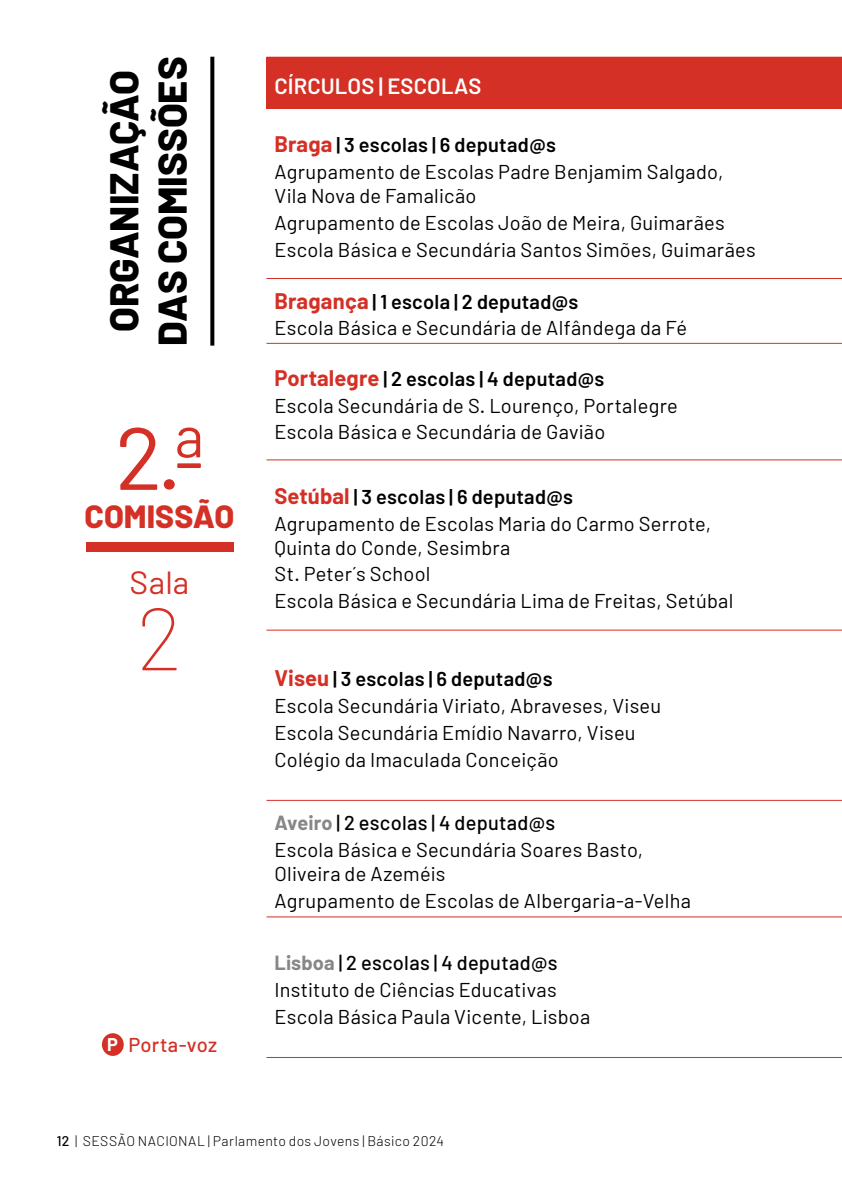
<style>
.page{position:relative;width:842px;height:1191px;background:#fff}
.page>*{position:absolute;margin:0;border:0;box-sizing:border-box;transform-origin:0 0}
.t1{font:88px "Barlow";color:#d43026}
.t2{font:100 88px "Barlow";color:#d43026}
.t3{font:800 40px/48px "Barlow";color:#000;text-align:center}
.t4{font:800 32px "Barlow";color:#d43026}
.t5{font:32px "Barlow";color:#d43026}
.t6{font:600 22px "Barlow";letter-spacing:.005em;color:#fff}
.t7{font:20px/26.8px "Barlow";letter-spacing:.015em;color:#000}
.t8{font:500 20px "Barlow";letter-spacing:.01em;color:#d43026}
.t9{font:300 14px "Barlow";letter-spacing:.025em;color:#000}
.s1{font-weight:700;font-size:18px;color:#fff}
.s2{font-weight:700;font-size:22px;color:#d43026}
.s3{font-weight:600}
.s4{font-weight:700;color:#878787}
.s5{font-weight:500}
</style>
<div class="page">
<div style="left:86px;top:542px;width:147px;height:9px;background:#d43026"></div>
<svg style="left:210px;top:57px;width:4px;height:288px"></svg>
<div style="left:102px;top:1033px;width:22px;height:23px;background:#d43026;border-radius:50%"></div>
<div style="left:266px;top:57px;width:576px;height:51px;background:#d43026"></div>
<hr style="left:266px;top:108px;width:576px;height:1px;background:#d43026">
<hr style="left:266px;top:278px;width:576px;height:1px;background:#d43026">
<hr style="left:266px;top:343px;width:576px;height:1px;background:#d43026">
<hr style="left:266px;top:459px;width:576px;height:1px;background:#d43026">
<hr style="left:266px;top:629px;width:576px;height:1px;background:#d43026">
<hr style="left:266px;top:800px;width:576px;height:1px;background:#d43026">
<hr style="left:266px;top:916px;width:576px;height:1px;background:#d43026">
<hr style="left:266px;top:1057px;width:576px;height:1px;background:#d43026">
<h2 class="t3" style="left:100px;top:345px;width:290px;rotate:-90deg">ORGANIZAÇÃO<br>DAS COMISSÕES</h2>
<h1 class="t1" style="left:115px;top:403px;width:90px">2.ª</h1>
<h3 class="t4" style="left:85px;top:497px;width:151px">COMISSÃO</h3>
<h3 class="t5" style="left:130px;top:563px;width:61px">Sala</h3>
<h1 class="t2" style="left:136px;top:584px;width:47px">2</h1>
<p class="t8" style="left:107px;top:1032px;width:111px"><span class="s1">P</span> Porta-voz</p>
<p class="t6" style="left:274px;top:72px;width:209px">CÍRCULOS | ESCOLAS</p>
<p class="t7" style="left:274px;top:131px;width:450px"><span class="s2">Braga</span> <span class="s3">| 3 escolas | 6 deputad@s<br></span>Agrupamento de Escolas Padre Benjamim Salgado,</p>
<p class="t7" style="left:274px;top:182px;width:483px">Vila Nova de Famalicão<br>Agrupamento de Escolas João de Meira, Guimarães<br>Escola Básica e Secundária Santos Simões, Guimarães</p>
<p class="t7" style="left:274px;top:287px;width:414px"><span class="s2">Bragança</span> <span class="s3">| 1 escola | 2 deputad@s<br></span>Escola Básica e Secundária de Alfândega da Fé</p>
<p class="t7" style="left:274px;top:365px;width:405px"><span class="s2">Portalegre</span> <span class="s3">| 2 escolas | 4 deputad@s<br></span>Escola Secundária de S. Lourenço, Portalegre<br>Escola Básica e Secundária de Gavião</p>
<p class="t7" style="left:274px;top:482px;width:438px"><span class="s2">Setúbal</span> <span class="s3">| 3 escolas | 6 deputad@s<br></span>Agrupamento de Escolas Maria do Carmo Serrote,</p>
<p class="t7" style="left:274px;top:533px;width:460px">Quinta do Conde, Sesimbra<br>St. Peter´s School<br>Escola Básica e Secundária Lima de Freitas, Setúbal</p>
<p class="t7" style="left:274px;top:665px;width:388px"><span class="s2">Viseu</span> <span class="s3">| 3 escolas | 6 deputad@s<br></span>Escola Secundária Viriato, Abraveses, Viseu Escola Secundária Emídio Navarro, Viseu Colégio da Imaculada Conceição</p>
<p class="t7" style="left:274px;top:808px;width:370px"><span class="s4">Aveiro</span> <span class="s5">| 2 escolas | 4 deputad@s<br></span>Escola Básica e Secundária Soares Basto,</p>
<p class="t7" style="left:274px;top:859px;width:418px">Oliveira de Azeméis<br>Agrupamento de Escolas de Albergaria-a-Velha</p>
<p class="t7" style="left:274px;top:949px;width:317px"><span class="s4">Lisboa</span> <span class="s5">| 2 escolas | 4 deputad@s<br></span>Instituto de Ciências Educativas<br>Escola Básica Paula Vicente, Lisboa</p>
<p class="t9" style="left:57px;top:1132px;width:389px"><span class="s5">12</span> | SESSÃO NACIONAL | Parlamento dos Jovens | Básico 2024</p>
</div>
